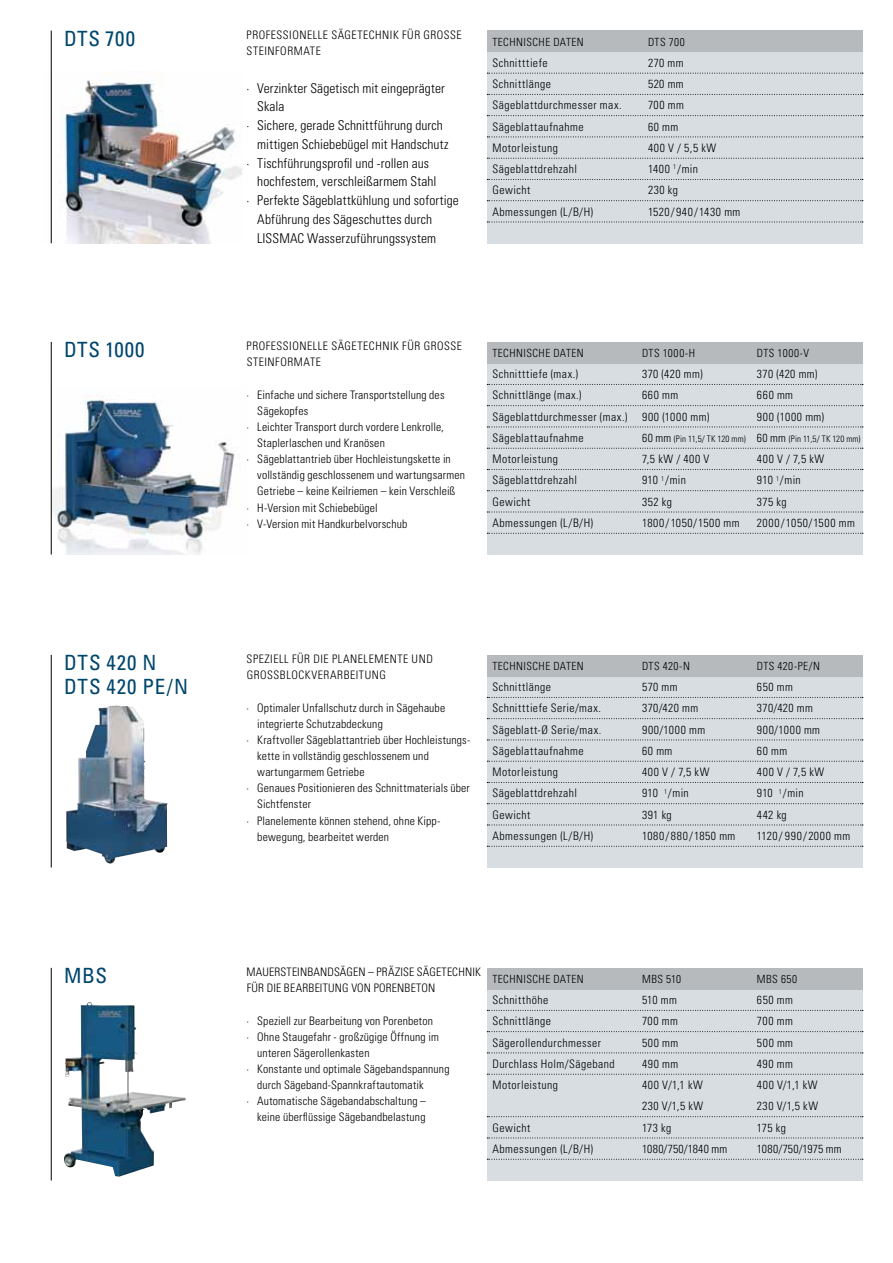
<style>
.page{position:relative;width:893px;height:1263px;background:#fff}
.page>*{position:absolute;margin:0;border:0;box-sizing:border-box;transform-origin:0 0}
.t1{font:condensed 21px/24px "Univers";letter-spacing:.04em;color:#00466d}
.t2{font:300 condensed 13.5px "Univers";letter-spacing:.01em;color:#000}
.t3{font:300 condensed 11.7px/21.3px "Univers";letter-spacing:.025em;color:#000}
.t4{font:300 condensed 11.7px/16px "Univers";letter-spacing:.045em;color:#000}
.t5{font:300 condensed 11.25px "Univers";letter-spacing:.04em;color:#000}
.t6{font:300 condensed 9px "Univers";letter-spacing:.02em;color:#000}
.s1{font-size:11.7px}
</style>
<div class="page">
<img style="left:66px;top:705px;width:102px;height:158px">
<div style="left:487px;top:52px;width:375px;height:191px;background:#d7dde1"></div>
<svg style="left:487px;top:73px;width:376px;height:1px"></svg>
<svg style="left:487px;top:94px;width:376px;height:1px"></svg>
<svg style="left:487px;top:115px;width:376px;height:1px"></svg>
<svg style="left:487px;top:137px;width:376px;height:1px"></svg>
<svg style="left:487px;top:158px;width:376px;height:1px"></svg>
<svg style="left:487px;top:179px;width:376px;height:1px"></svg>
<svg style="left:487px;top:200px;width:376px;height:1px"></svg>
<svg style="left:487px;top:222px;width:376px;height:1px"></svg>
<div style="left:487px;top:31px;width:375px;height:21px;background:#b6babd"></div>
<div style="left:487px;top:363px;width:375px;height:191px;background:#d7dde1"></div>
<svg style="left:487px;top:384px;width:376px;height:1px"></svg>
<svg style="left:487px;top:405px;width:376px;height:1px"></svg>
<svg style="left:487px;top:427px;width:376px;height:1px"></svg>
<svg style="left:487px;top:448px;width:376px;height:1px"></svg>
<svg style="left:487px;top:469px;width:376px;height:1px"></svg>
<svg style="left:487px;top:490px;width:376px;height:1px"></svg>
<svg style="left:487px;top:512px;width:376px;height:1px"></svg>
<svg style="left:487px;top:533px;width:376px;height:1px"></svg>
<div style="left:487px;top:342px;width:375px;height:21px;background:#b6babd"></div>
<div style="left:487px;top:676px;width:375px;height:191px;background:#d7dde1"></div>
<svg style="left:487px;top:697px;width:376px;height:1px"></svg>
<svg style="left:487px;top:718px;width:376px;height:1px"></svg>
<svg style="left:487px;top:739px;width:376px;height:1px"></svg>
<svg style="left:487px;top:761px;width:376px;height:1px"></svg>
<svg style="left:487px;top:782px;width:376px;height:1px"></svg>
<svg style="left:487px;top:803px;width:376px;height:1px"></svg>
<svg style="left:487px;top:825px;width:376px;height:1px"></svg>
<svg style="left:487px;top:846px;width:376px;height:1px"></svg>
<div style="left:487px;top:655px;width:375px;height:21px;background:#b6babd"></div>
<img style="left:52px;top:396px;width:183px;height:158px">
<img style="left:50px;top:72px;width:192px;height:171px">
<div style="left:487px;top:989px;width:375px;height:191px;background:#d7dde1"></div>
<svg style="left:487px;top:1010px;width:376px;height:1px"></svg>
<svg style="left:487px;top:1031px;width:376px;height:1px"></svg>
<svg style="left:487px;top:1052px;width:376px;height:1px"></svg>
<svg style="left:487px;top:1074px;width:376px;height:1px"></svg>
<svg style="left:487px;top:1116px;width:376px;height:1px"></svg>
<svg style="left:487px;top:1137px;width:376px;height:1px"></svg>
<svg style="left:487px;top:1159px;width:376px;height:1px"></svg>
<div style="left:487px;top:968px;width:375px;height:21px;background:#b6babd"></div>
<img style="left:64px;top:1002px;width:90px;height:175px">
<hr style="left:51px;top:31px;width:1px;height:212px;background:#000">
<hr style="left:51px;top:342px;width:1px;height:212px;background:#000">
<hr style="left:51px;top:655px;width:1px;height:212px;background:#000">
<hr style="left:51px;top:968px;width:1px;height:212px;background:#000">
<h1 class="t1" style="left:64px;top:26px;width:72px">DTS 700</h1>
<p class="t4" style="left:247px;top:27px;width:217px">PROFESSIONELLE SÄGETECHNIK FÜR GROSSE<br>STEINFORMATE</p>
<p class="t2" style="left:247px;top:80px;width:200px">· Verzinkter Sägetisch mit eingeprägter</p>
<p class="t2" style="left:257px;top:99px;width:29px">Skala</p>
<p class="t2" style="left:247px;top:117px;width:198px">· Sichere, gerade Schnittführung durch</p>
<p class="t2" style="left:257px;top:136px;width:193px">mittigen Schiebebügel mit Handschutz</p>
<p class="t2" style="left:247px;top:155px;width:184px">· Tischführungsprofil und -rollen aus</p>
<p class="t2" style="left:257px;top:174px;width:181px">hochfestem, verschleißarmem Stahl</p>
<p class="t2" style="left:247px;top:192px;width:214px">· Perfekte Sägeblattkühlung und sofortige</p>
<p class="t2" style="left:257px;top:211px;width:176px">Abführung des Sägeschuttes durch</p>
<p class="t2" style="left:257px;top:230px;width:181px">LISSMAC Wasserzuführungssystem</p>
<p class="t5" style="left:492px;top:35px;width:93px">TECHNISCHE DATEN</p>
<p class="t3" style="left:492px;top:52px;width:131px">Schnitttiefe<br>Schnittlänge<br>Sägeblattdurchmesser max.<br>Sägeblattaufnahme<br>Motorleistung<br>Sägeblattdrehzahl<br>Gewicht<br>Abmessungen (L/B/H)</p>
<p class="t5" style="left:648px;top:35px;width:38px">DTS 700</p>
<p class="t3" style="left:648px;top:52px;width:94px">270 mm<br>520 mm<br>700 mm<br>60 mm<br>400 V / 5,5 kW<br>1400 <sup>1</sup>/min<br>230 kg<br>1520/940/1430 mm</p>
<h1 class="t1" style="left:64px;top:337px;width:82px">DTS 1000</h1>
<p class="t4" style="left:247px;top:338px;width:217px">PROFESSIONELLE SÄGETECHNIK FÜR GROSSE<br>STEINFORMATE</p>
<p class="t3" style="left:247px;top:384px;width:199px">· Einfache und sichere Transportstellung des</p>
<p class="t3" style="left:257px;top:400px;width:53px">Sägekopfes</p>
<p class="t3" style="left:247px;top:416px;width:199px">· Leichter Transport durch vordere Lenkrolle,</p>
<p class="t3" style="left:257px;top:432px;width:129px">Staplerlaschen und Kranösen</p>
<p class="t3" style="left:247px;top:448px;width:206px">· Sägeblattantrieb über Hochleistungskette in</p>
<p class="t3" style="left:257px;top:464px;width:209px">vollständig geschlossenem und wartungsarmen</p>
<p class="t3" style="left:257px;top:480px;width:200px">Getriebe – keine Keilriemen – kein Verschleiß</p>
<p class="t3" style="left:247px;top:497px;width:133px">· H-Version mit Schiebebügel</p>
<p class="t3" style="left:247px;top:513px;width:162px">· V-Version mit Handkurbelvorschub</p>
<p class="t5" style="left:492px;top:346px;width:93px">TECHNISCHE DATEN</p>
<p class="t3" style="left:492px;top:363px;width:136px">Schnitttiefe (max.)<br>Schnittlänge (max.)<br>Sägeblattdurchmesser (max.)<br>Sägeblattaufnahme<br>Motorleistung<br>Sägeblattdrehzahl<br>Gewicht<br>Abmessungen (L/B/H)</p>
<p class="t5" style="left:642px;top:346px;width:55px">DTS 1000-H</p>
<p class="t3" style="left:642px;top:363px;width:69px">370 (420 mm)<br>660 mm<br>900 (1000 mm)</p>
<p class="t6" style="left:642px;top:433px;width:105px"><span class="s1">60 mm</span> (Pin 11,5/ TK 120 mm)</p>
<p class="t4" style="left:642px;top:448px;width:99px;line-height:21.3px">7,5 kW / 400 V<br>910 <sup>1</sup>/min<br>352 kg<br>1800/1050/1500 mm</p>
<p class="t5" style="left:757px;top:346px;width:54px">DTS 1000-V</p>
<p class="t3" style="left:757px;top:363px;width:69px">370 (420 mm)<br>660 mm<br>900 (1000 mm)</p>
<p class="t6" style="left:757px;top:433px;width:105px"><span class="s1">60 mm</span> (Pin 11,5/ TK 120 mm)</p>
<p class="t3" style="left:757px;top:448px;width:99px">400 V / 7,5 kW<br>910 <sup>1</sup>/min<br>375 kg<br>2000/1050/1500 mm</p>
<h1 class="t1" style="left:64px;top:650px;width:122px">dts 420 N<br>DTS 420 PE/N</h1>
<p class="t4" style="left:247px;top:651px;width:188px">SPEZIELL FÜR DIE PLANELEMENTE UND<br>GROssBLOCKVERARBEITUNG</p>
<p class="t3" style="left:247px;top:697px;width:200px">· Optimaler Unfallschutz durch in Sägehaube</p>
<p class="t3" style="left:257px;top:713px;width:127px">integrierte Schutzabdeckung</p>
<p class="t3" style="left:247px;top:729px;width:225px">· Kraftvoller Sägeblattantrieb über Hochleistungs-</p>
<p class="t3" style="left:257px;top:745px;width:173px">kette in vollständig geschlossenem und</p>
<p class="t3" style="left:257px;top:761px;width:109px">wartungarmem Getriebe</p>
<p class="t3" style="left:247px;top:777px;width:225px">· Genaues Positionieren des Schnittmaterials über</p>
<p class="t3" style="left:257px;top:793px;width:55px">Sichtfenster</p>
<p class="t3" style="left:247px;top:810px;width:195px">· Planelemente können stehend, ohne Kipp-</p>
<p class="t3" style="left:257px;top:826px;width:133px">bewegung, bearbeitet werden</p>
<p class="t5" style="left:492px;top:659px;width:93px">TECHNISCHE DATEN</p>
<p class="t3" style="left:492px;top:676px;width:110px">Schnittlänge<br>Schnitttiefe Serie/max.<br>Sägeblatt-Ø Serie/max.<br>Sägeblattaufnahme<br>Motorleistung<br>Sägeblattdrehzahl<br>Gewicht<br>Abmessungen (L/B/H)</p>
<p class="t5" style="left:642px;top:659px;width:49px">DTS 420-N</p>
<p class="t3" style="left:642px;top:676px;width:95px">570 mm<br>370/420 mm<br>900/1000 mm<br>60 mm<br>400 V / 7,5 kW<br>910 <sup>1</sup>/min<br>391 kg<br>1080/880/1850 mm</p>
<p class="t5" style="left:757px;top:659px;width:65px">DTS 420-PE/N</p>
<p class="t3" style="left:757px;top:676px;width:95px">650 mm<br>370/420 mm<br>900/1000 mm<br>60 mm<br>400 V / 7,5 kW<br>910 <sup>1</sup>/min<br>442 kg<br>1120/ 990/2000 mm</p>
<h1 class="t1" style="left:64px;top:963px;width:31px">MBS</h1>
<p class="t3" style="left:247px;top:964px;width:236px;line-height:16px">MAUERSTEINBANDSÄGEN – PRÄZISE SÄGETECHNIK<br>FÜR DIE BEARBEITUNG VON PORENBETON</p>
<p class="t3" style="left:247px;top:1010px;width:188px">· Speziell zur Bearbeitung von Porenbeton</p>
<p class="t3" style="left:247px;top:1026px;width:194px">· Ohne Staugefahr - großzügige Öffnung im</p>
<p class="t3" style="left:257px;top:1042px;width:114px">unteren Sägerollenkasten</p>
<p class="t3" style="left:247px;top:1058px;width:204px">· Konstante und optimale Sägebandspannung</p>
<p class="t3" style="left:257px;top:1074px;width:168px">durch Sägeband-Spannkraftautomatik</p>
<p class="t3" style="left:247px;top:1090px;width:181px">· Automatische Sägebandabschaltung –</p>
<p class="t3" style="left:257px;top:1106px;width:170px">keine überflüssige Sägebandbelastung</p>
<p class="t5" style="left:492px;top:972px;width:93px">TECHNISCHE DATEN</p>
<p class="t3" style="left:492px;top:989px;width:124px">Schnitthöhe<br>Schnittlänge<br>Sägerollendurchmesser<br>Durchlass Holm/Sägeband<br>Motorleistung</p>
<p class="t3" style="left:492px;top:1117px;width:102px">Gewicht<br>Abmessungen (L/B/H)</p>
<p class="t5" style="left:642px;top:972px;width:41px">MBS 510</p>
<p class="t3" style="left:642px;top:989px;width:87px">510 mm<br>700 mm<br>500 mm<br>490 mm<br>400 V/1,1 kW<br>230 V/1,5 kW<br>173 kg<br>1080/750/1840 mm</p>
<p class="t5" style="left:757px;top:972px;width:42px">MBS 650</p>
<p class="t3" style="left:757px;top:989px;width:86px">650 mm<br>700 mm<br>500 mm<br>490 mm<br>400 V/1,1 kW<br>230 V/1,5 kW<br>175 kg<br>1080/750/1975 mm</p>
</div>
